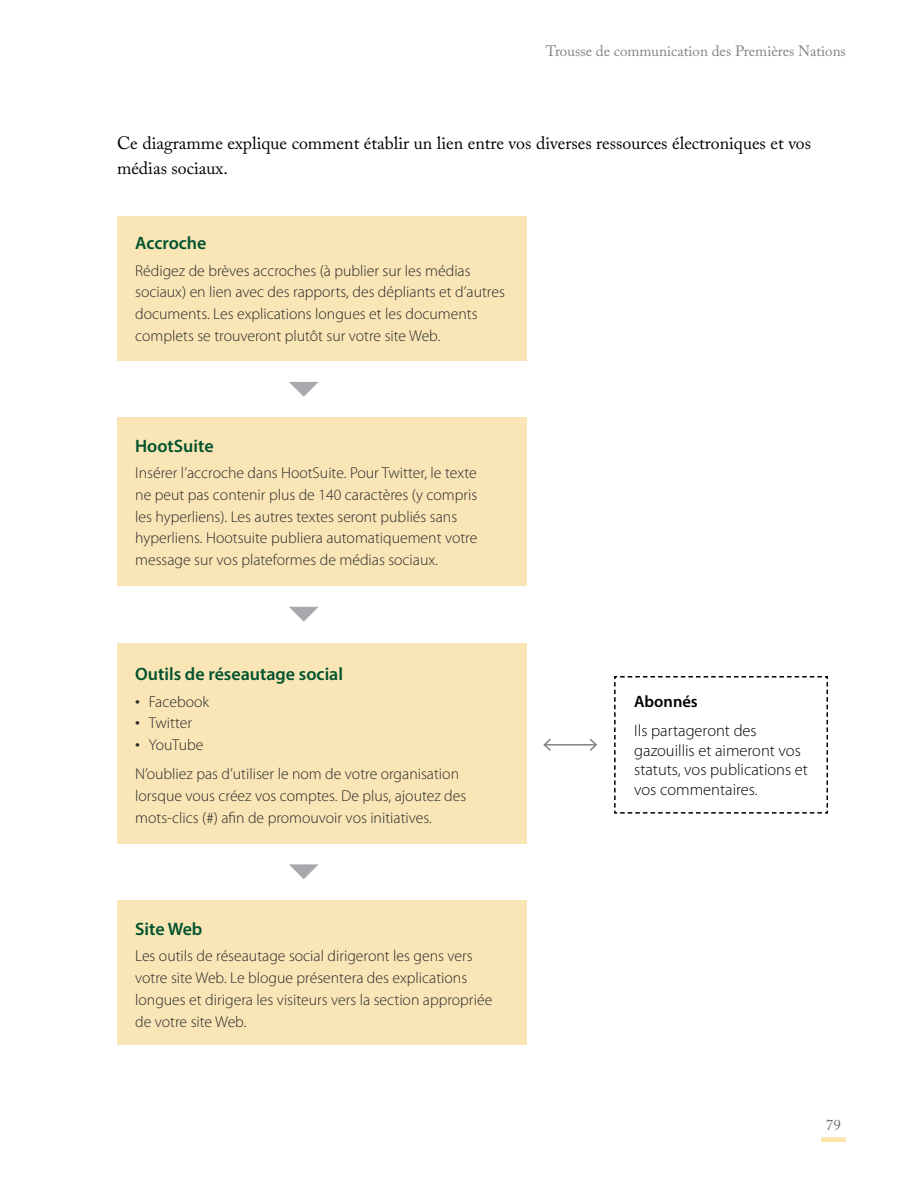
<style>
.page{position:relative;width:918px;height:1188px;background:#fff}
.page>*{position:absolute;margin:0;border:0;box-sizing:border-box;transform-origin:0 0}
.Diagram_heading{font:600 18px "Myriad Pro";color:#00532d}
.Normal_Tight{font:17.85px/24.8px "Adobe Caslon Pro";color:#000}
.t1{font:300 16.5px/19.8px "Myriad Pro";color:#000}
.t2{font:600 16.5px "Myriad Pro";color:#000}
.Tip_Norm{font:300 15.75px/21.8px "Myriad Pro";color:#292829}
.t3{font:15px "Adobe Caslon Pro";color:#808285}
.t4{font:15px "Adobe Caslon Pro";color:#6d6e71}
.s1{font-size:19.5px}
</style>
<div class="page">
<div style="left:821px;top:1137px;width:25px;height:5px;background:#fce3a6"></div>
<div style="left:117px;top:216px;width:409px;height:145px;background:#f9e5b6"></div>
<div style="left:117px;top:418px;width:409px;height:168px;background:#f9e5b6"></div>
<div style="left:117px;top:643px;width:409px;height:200px;background:#f9e5b6"></div>
<div style="left:117px;top:900px;width:409px;height:145px;background:#f9e5b6"></div>
<svg style="left:289px;top:382px;width:30px;height:15px"></svg>
<svg style="left:289px;top:607px;width:29px;height:15px"></svg>
<svg style="left:289px;top:864px;width:30px;height:15px"></svg>
<svg style="left:614px;top:676px;width:214px;height:138px"></svg>
<hr style="left:544px;top:744px;width:52px;height:2px;background:#808285">
<svg style="left:543px;top:739px;width:10px;height:12px"></svg>
<svg style="left:588px;top:738px;width:9px;height:13px"></svg>
<p class="t3" style="left:546px;top:42px;width:302px">Trousse de communication des Premières Nations</p>
<p class="Normal_Tight" style="left:117px;top:130px;width:696px">Ce diagramme explique comment établir un lien entre vos diverses ressources électroniques et vos médias sociaux.</p>
<p class="Diagram_heading" style="left:135px;top:232px;width:73px">Accroche</p>
<p class="Tip_Norm" style="left:135px;top:259px;width:371px">Rédigez de brèves accroches (à publier sur les médias sociaux) en lien avec des rapports, des dépliants et d’autres documents. Les explications longues et les documents complets se trouveront plutôt sur votre site Web.</p>
<p class="Diagram_heading" style="left:135px;top:434px;width:80px">HootSuite</p>
<p class="Tip_Norm" style="left:135px;top:462px;width:344px">Insérer l’accroche dans HootSuite. Pour Twitter, le texte ne peut pas contenir plus de 140 caractères (y compris les hyperliens). Les autres textes seront publiés sans hyperliens. Hootsuite publiera automatiquement votre message sur vos plateformes de médias sociaux.</p>
<p class="Diagram_heading" style="left:135px;top:663px;width:209px">Outils de réseautage social</p>
<p class="Tip_Norm" style="left:135px;top:690px;width:75px"><span class="s1">•</span> Facebook</p>
<p class="Tip_Norm" style="left:135px;top:712px;width:58px"><span class="s1">•</span> Twitter</p>
<p class="Tip_Norm" style="left:135px;top:734px;width:70px"><span class="s1">•</span> YouTube</p>
<p class="Tip_Norm" style="left:135px;top:763px;width:333px">N’oubliez pas d’utiliser le nom de votre organisation lorsque vous créez vos comptes. De plus, ajoutez des mots-clics (#) afin de promouvoir vos initiatives.</p>
<p class="Diagram_heading" style="left:135px;top:918px;width:69px">Site Web</p>
<p class="Tip_Norm" style="left:135px;top:945px;width:359px">Les outils de réseautage social dirigeront les gens vers votre site Web. Le blogue présentera des explications longues et dirigera les visiteurs vers la section appropriée de votre site Web.</p>
<p class="t2" style="left:634px;top:691px;width:65px">Abonnés</p>
<p class="t1" style="left:634px;top:720px;width:175px">Ils partageront des gazouillis et aimeront vos statuts, vos publications et vos commentaires.</p>
<p class="t4" style="left:826px;top:1116px;width:16px">79</p>
</div>
